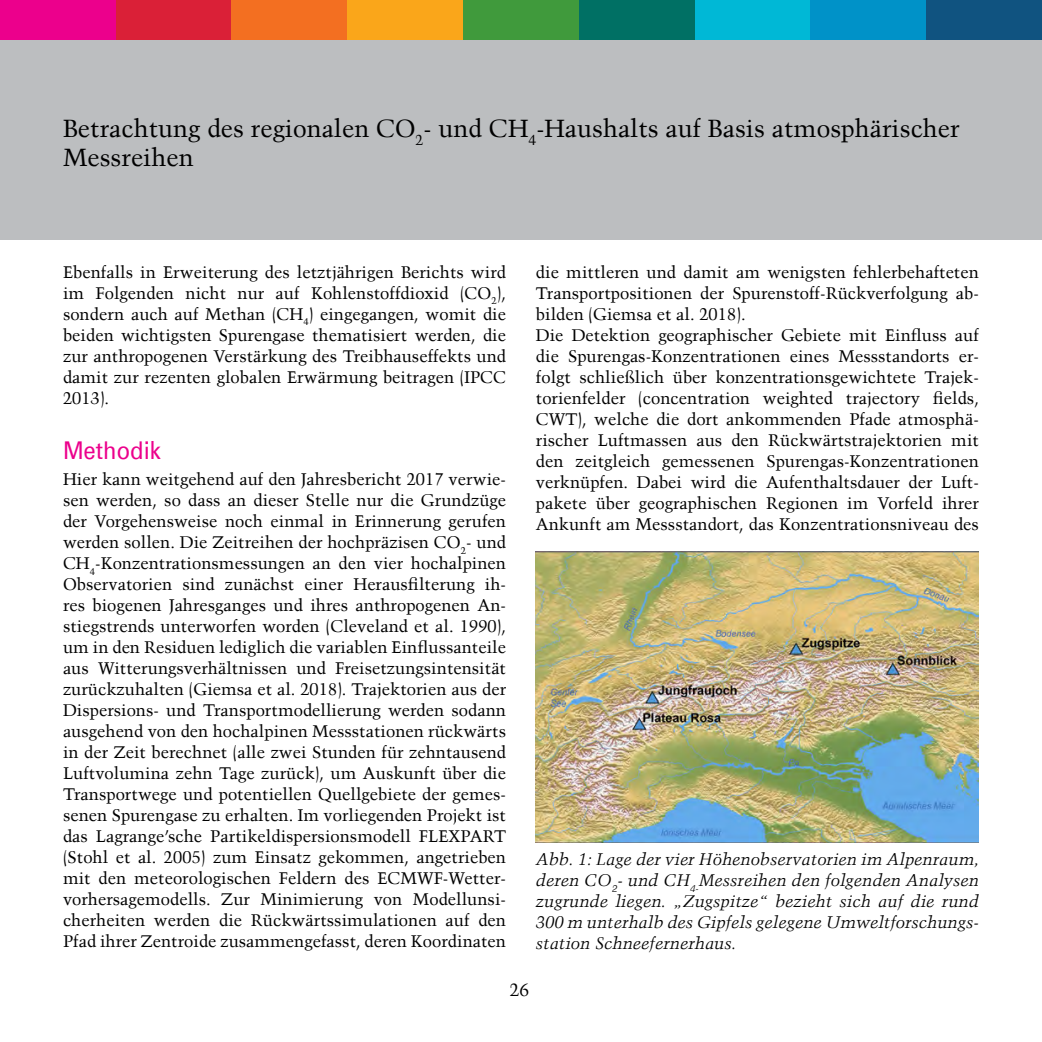
<style>
.page{position:relative;width:1042px;height:1042px;background:#fff}
.page>*{position:absolute;margin:0;border:0;box-sizing:border-box;transform-origin:0 0}
.t1{font:24.5px/29.4px "Trump Mediaeval LT";color:#000}
.t2{font:24.5px "Univers Com 55 Roman";color:#ec008c;scale:.9 1}
.t3{font:17.5px "Trump Mediaeval LT";color:#000}
.t4{font:16.62px/21px "Trump Mediaeval LT";color:#000;text-align:justify}
.t5{font:italic 16.62px/21px "Trump Mediaeval LT";color:#000;text-align:justify}
</style>
<div class="page">
<div style="left:0;top:0;width:1042px;height:240px;background:#bcbec0"></div>
<div style="left:0;top:0;width:116px;height:40px;background:#ec008c"></div>
<div style="left:116px;top:0;width:115px;height:40px;background:#da2037"></div>
<div style="left:231px;top:0;width:116px;height:40px;background:#f36f21"></div>
<div style="left:347px;top:0;width:116px;height:40px;background:#faa61a"></div>
<div style="left:463px;top:0;width:116px;height:40px;background:#409a3c"></div>
<div style="left:579px;top:0;width:115px;height:40px;background:#007064"></div>
<div style="left:694px;top:0;width:116px;height:40px;background:#00b8d6"></div>
<div style="left:810px;top:0;width:116px;height:40px;background:#0092c8"></div>
<div style="left:926px;top:0;width:116px;height:40px;background:#105380"></div>
<img style="left:536px;top:551px;width:443px;height:291px">
<h1 class="t1" style="left:63px;top:113px;width:898px">Betrachtung des regionalen CO<sub>2</sub>- und CH<sub>4</sub>-Haushalts auf Basis atmosphärischer<br>Messreihen</h1>
<p class="t4" style="left:63px;top:261px;width:445px">Ebenfalls in Erweiterung des letztjährigen Berichts wird im Folgenden nicht nur auf Kohlenstoffdioxid (CO<sub>2</sub>), sondern auch auf Methan (CH<sub>4</sub>) eingegangen, womit die beiden wichtigsten Spurengase thematisiert werden, die zur anthropogenen Verstärkung des Treibhauseffekts und damit zur rezenten globalen Erwärmung beitragen (IPCC 2013).</p>
<h1 class="t2" style="left:63px;top:436px;width:110px">Methodik</h1>
<p class="t4" style="left:63px;top:469px;width:445px">Hier kann weitgehend auf den Jahresbericht 2017 verwie&shy;sen werden, so dass an dieser Stelle nur die Grundzüge der Vorgehensweise noch einmal in Erinnerung gerufen werden sollen. Die Zeitreihen der hochpräzisen CO<sub>2</sub>- und CH<sub>4</sub>-Konzentrationsmessungen an den vier hochalpinen Observatorien sind zunächst einer Herausfilterung ih&shy;res biogenen Jahresganges und ihres anthropogenen An&shy;stiegstrends unterworfen worden (Cleveland et al. 1990), um in den Residuen lediglich die variablen Einflussanteile aus Witterungsverhältnissen und Freisetzungsintensität zurückzuhalten (Giemsa et al. 2018). Trajektorien aus der Dispersions- und Transportmodellierung werden sodann ausgehend von den hochalpinen Messstationen rückwärts in der Zeit berechnet (alle zwei Stunden für zehntausend Luftvolumina zehn Tage zurück), um Auskunft über die Transportwege und potentiellen Quellgebiete der gemes&shy;senen Spurengase zu erhalten. Im vorliegenden Projekt ist das Lagrange’sche Partikeldispersionsmodell FLEXPART (Stohl et al. 2005) zum Einsatz gekommen, angetrieben mit den meteorologischen Feldern des ECMWF-Wetter&shy;vorhersagemodells. Zur Minimierung von Modellunsi&shy;cherheiten werden die Rückwärtssimulationen auf den Pfad ihrer Zentroide zusammengefasst, deren Koordinaten</p>
<p class="t4" style="left:536px;top:261px;width:445px;text-align:left">die mittleren und damit am wenigsten fehlerbehafteten Transportpositionen der Spurenstoff-Rückverfolgung ab&shy;bilden (Giemsa et al. 2018).<br>Die Detektion geographischer Gebiete mit Einfluss auf die Spurengas-Konzentrationen eines Messstandorts er&shy;folgt schließlich über konzentrationsgewichtete Trajek&shy;torienfelder (concentration weighted trajectory fields, CWT), welche die dort ankommenden Pfade atmosphä&shy;rischer Luftmassen aus den Rückwärtstrajektorien mit den zeitgleich gemessenen Spurengas-Konzentrationen verknüpfen. Dabei wird die Aufenthaltsdauer der Luft&shy;pakete über geographischen Regionen im Vorfeld ihrer Ankunft am Messstandort, das Konzentrationsniveau des</p>
<p class="t5" style="left:536px;top:848px;width:445px">Abb. 1: Lage der vier Höhenobservatorien im Alpenraum, deren CO<sub>2</sub>- und CH<sub>4-</sub>Messreihen den folgenden Analysen zugrunde liegen. „Zugspitze“ bezieht sich auf die rund 300 m unterhalb des Gipfels gelegene Umweltforschungs&shy;station Schneefernerhaus.</p>
<p class="t3" style="left:510px;top:979px;width:21px">26</p>
</div>
